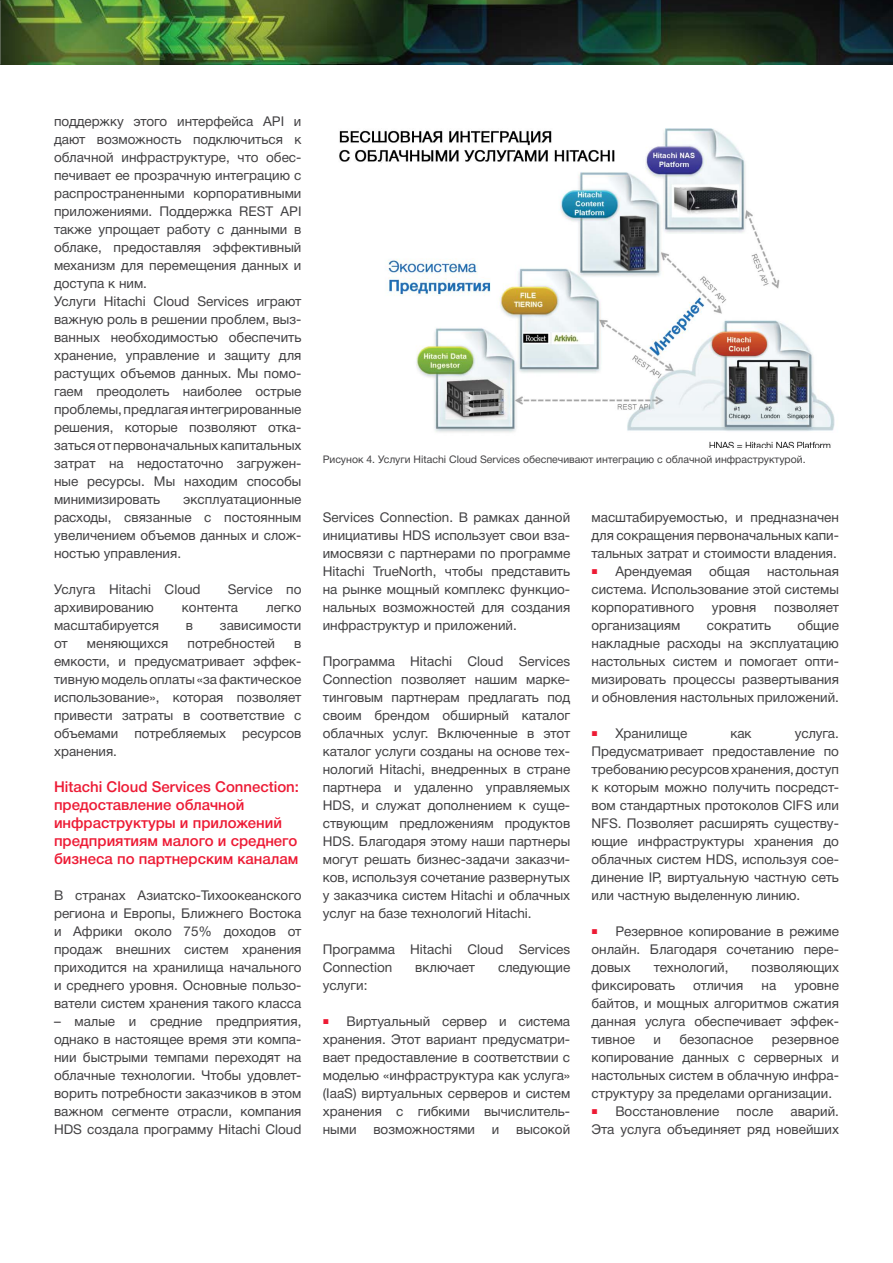
<style>
.page{position:relative;width:893px;height:1263px;background:#fff}
.page>*{position:absolute;margin:0;border:0;box-sizing:border-box;transform-origin:0 0}
.t1{font:15px/18px "Helvetica 6 Medium";color:#ed1b35}
.t2{font:13.5px/18px "Helvetica 5 Normal";color:#414042;text-align:justify}
.t3{font:10.5px "Helvetica 5 Normal";color:#414042}
.s1{font-family:"Arial";font-size:10.5px;color:#ed1b35}
.s2{font-family:"Arial";font-size:10.5px;color:#fff}
</style>
<div class="page">
<img style="left:1px;top:0;width:892px;height:65px">
<img style="left:0;top:0;width:1px;height:65px">
<img style="left:339px;top:128px;width:496px;height:320px">
<p class="t2" style="left:54px;top:112px;width:249px;text-align:left">поддержку этого интерфейса API и дают возможность подключиться к облачной инфраструктуре, что обес&shy;печивает ее прозрачную интеграцию с распространенными корпоративными приложениями. Поддержка REST API также упрощает работу с данными в облаке, предоставляя эффективный механизм для перемещения данных и доступа к ним.<br>Услуги Hitachi Cloud Services играют важную роль в решении проблем, выз&shy;ванных необходимостью обеспечить хранение, управление и защиту для растущих объемов данных. Мы помо&shy;гаем преодолеть наиболее острые проблемы, предлагая интегрированные решения, которые позволяют отка&shy;заться от первоначальных капитальных затрат на недостаточно загружен&shy;ные ресурсы. Мы находим способы минимизировать</p>
<p class="t2" style="left:54px;top:490px;width:249px;text-indent:129px">эксплуатационные расходы, связанные с постоянным увеличением объемов данных и слож&shy;ностью управления.</p>
<p class="t2" style="left:54px;top:580px;width:148px">Услуга Hitachi Cloud</p>
<p class="t2" style="left:228px;top:580px;width:75px">Service по</p>
<p class="t2" style="left:54px;top:598px;width:101px">архивированию</p>
<p class="t2" style="left:182px;top:598px;width:58px">контента</p>
<p class="t2" style="left:266px;top:598px;width:37px">легко</p>
<p class="t2" style="left:54px;top:616px;width:107px">масштабируется</p>
<p class="t2" style="left:186px;top:616px;width:9px">в</p>
<p class="t2" style="left:220px;top:616px;width:83px">зависимости</p>
<p class="t2" style="left:54px;top:634px;width:15px">от</p>
<p class="t2" style="left:87px;top:634px;width:83px">меняющихся</p>
<p class="t2" style="left:188px;top:634px;width:89px">потребностей</p>
<p class="t2" style="left:54px;top:634px;width:249px;text-indent:240px">в емкости, и предусматривает эффек&shy;тивную модель оплаты «за фактическое использование», которая позволяет привести затраты в соответствие с объемами потребляемых ресурсов хранения.</p>
<p class="t1" style="left:54px;top:778px;width:247px">Hitachi Cloud Services Connection: предоставление облачной инфраструктуры и приложений предприятиям малого и среднего бизнеса по партнерским каналам</p>
<p class="t2" style="left:54px;top:886px;width:249px">В странах Азиатско-Тихоокеанского региона и Европы, Ближнего Востока и Африки около 75% доходов от продаж внешних систем хранения приходится на хранилища начального и среднего уровня. Основные пользо&shy;ватели систем хранения такого класса</p>
<p class="t2" style="left:54px;top:1012px;width:249px">– малые и средние предприятия, однако в настоящее время эти компа&shy;нии быстрыми темпами переходят на облачные технологии. Чтобы удовлет&shy;ворить потребности заказчиков в этом важном сегменте отрасли, компания HDS создала программу Hitachi Cloud</p>
<p class="t3" style="left:323px;top:453px;width:484px">Рисунок 4. Услуги Hitachi Cloud Services обеспечивают интеграцию с облачной инфраструктурой.</p>
<p class="t2" style="left:323px;top:508px;width:249px">Services Connection. В рамках данной инициативы HDS использует свои вза&shy;имосвязи с партнерами по программе Hitachi TrueNorth, чтобы представить на рынке мощный комплекс функцио&shy;нальных возможностей для создания инфраструктур и приложений.</p>
<p class="t2" style="left:323px;top:652px;width:249px">Программа Hitachi Cloud Services Connection позволяет нашим марке&shy;тинговым партнерам предлагать под своим брендом обширный каталог облачных услуг. Включенные в этот каталог услуги созданы на основе тех&shy;нологий Hitachi, внедренных в стране партнера и удаленно управляемых HDS, и служат дополнением к суще&shy;ствующим предложениям продуктов HDS. Благодаря этому наши партнеры могут решать бизнес-задачи заказчи&shy;ков, используя сочетание развернутых у заказчика систем Hitachi и облачных услуг на базе технологий Hitachi.</p>
<p class="t2" style="left:323px;top:940px;width:249px">Программа Hitachi Cloud Services<br>Connection</p>
<p class="t2" style="left:415px;top:958px;width:61px">включает</p>
<p class="t2" style="left:498px;top:958px;width:74px">следующие</p>
<p class="t2" style="left:323px;top:976px;width:46px">услуги:</p>
<p class="t2" style="left:323px;top:1012px;width:249px"><span class="s1">■</span><span class="s2">___</span>Виртуальный сервер и система хранения. Этот вариант предусматри&shy;вает предоставление в соответствии с моделью «инфраструктура как услуга» (IaaS) виртуальных серверов и систем хранения с гибкими вычислитель&shy;ными возможностями и высокой</p>
<p class="t2" style="left:591px;top:508px;width:249px">масштабируемостью, и предназначен для сокращения первоначальных капи&shy;тальных затрат и стоимости владения.</p>
<p class="t2" style="left:591px;top:562px;width:249px"><span class="s1">■</span><span class="s2">___</span>Арендуемая общая настольная система. Использование этой системы корпоративного</p>
<p class="t2" style="left:712px;top:598px;width:46px">уровня</p>
<p class="t2" style="left:774px;top:598px;width:66px">позволяет</p>
<p class="t2" style="left:591px;top:616px;width:249px;text-indent:206px">общие накладные расходы на эксплуатацию настольных систем и помогает опти&shy;мизировать процессы развертывания и обновления настольных приложений.</p>
<p class="t2" style="left:591px;top:724px;width:97px"><span class="s1">■</span><span class="s2">___</span>Хранилище</p>
<p class="t2" style="left:730px;top:724px;width:23px">как</p>
<p class="t2" style="left:591px;top:616px;width:91px">организациям</p>
<p class="t2" style="left:707px;top:616px;width:66px">сократить</p>
<p class="t2" style="left:591px;top:724px;width:249px;text-indent:203px">услуга.<br>Предусматривает предоставление по требованию ресурсов хранения, доступ к которым можно получить посредст&shy;вом стандартных протоколов CIFS или NFS. Позволяет расширять существу&shy;ющие инфраструктуры хранения до облачных систем HDS, используя сое&shy;динение IP, виртуальную частную сеть или частную выделенную линию.</p>
<p class="t2" style="left:591px;top:922px;width:249px"><span class="s1">■</span><span class="s2">___</span>Резервное копирование в режиме онлайн. Благодаря сочетанию пере&shy;довых</p>
<p class="t2" style="left:654px;top:958px;width:76px">технологий,</p>
<p class="t2" style="left:752px;top:958px;width:89px">позволяющих</p>
<p class="t2" style="left:591px;top:976px;width:85px">фиксировать</p>
<p class="t2" style="left:693px;top:976px;width:51px">отличия</p>
<p class="t2" style="left:761px;top:976px;width:16px">на</p>
<p class="t2" style="left:591px;top:976px;width:249px;text-indent:203px">уровне байтов, и мощных алгоритмов сжатия данная услуга обеспечивает эффек&shy;тивное</p>
<p class="t2" style="left:653px;top:1030px;width:9px">и</p>
<p class="t2" style="left:679px;top:1030px;width:76px">безопасное</p>
<p class="t2" style="left:591px;top:1030px;width:249px;text-indent:180px">резервное копирование данных с серверных и настольных систем в облачную инфра&shy;структуру за пределами организации.</p>
<p class="t2" style="left:591px;top:1102px;width:129px"><span class="s1">■</span><span class="s2">___</span>Восстановление</p>
<p class="t2" style="left:736px;top:1102px;width:39px">после</p>
<p class="t2" style="left:591px;top:1102px;width:249px;text-align:right">аварий.<br>Эта услуга объединяет ряд новейших</p>
</div>
